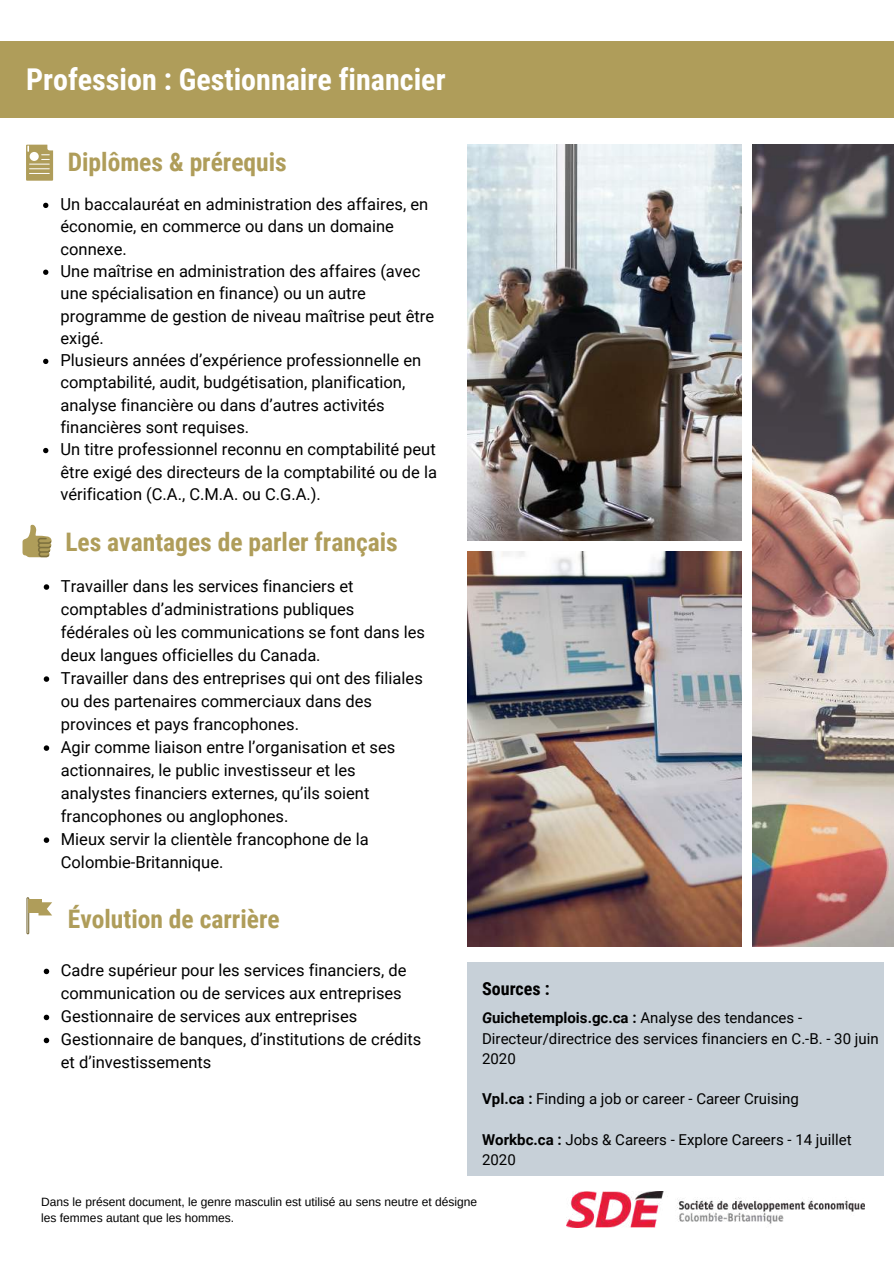
<style>
.page{position:relative;width:894px;height:1264px;background:#fff}
.page>*{position:absolute;margin:0;border:0;box-sizing:border-box;transform-origin:0 0}
.t1{font:700 30px "Roboto Condensed";color:#fff}
.t2{font:700 25.5px "Roboto Condensed";color:#af9d5a}
.t3{font:700 18px "Roboto Condensed";color:#000}
.t4{font:16.5px/23px "Roboto";color:#000}
.t5{font:15px/20.2px "Roboto";color:#000}
.t6{font:12px/15.8px "Arimo";color:#000}
.s1{font-weight:700;font-style:italic}
.s2{font-weight:700}
</style>
<div class="page">
<div style="left:0;top:41px;width:893px;height:77px;background:#af9d5a"></div>
<img style="left:467px;top:145px;width:274px;height:395px">
<img style="left:467px;top:551px;width:274px;height:395px">
<img style="left:752px;top:145px;width:141px;height:801px">
<svg style="left:26px;top:145px;width:27px;height:36px"></svg>
<div style="left:467px;top:961px;width:416px;height:214px;background:#c7d0d8"></div>
<svg style="left:23px;top:525px;width:29px;height:32px"></svg>
<svg style="left:38px;top:902px;width:14px;height:13px"></svg>
<svg style="left:26px;top:897px;width:3px;height:37px"></svg>
<div style="left:28px;top:899px;width:14px;height:13px;background:#af9d5a"></div>
<img style="left:566px;top:1191px;width:298px;height:36px">
<svg style="left:43px;top:203px;width:5px;height:5px"></svg>
<svg style="left:43px;top:269px;width:5px;height:6px"></svg>
<svg style="left:43px;top:359px;width:5px;height:5px"></svg>
<svg style="left:43px;top:448px;width:5px;height:5px"></svg>
<svg style="left:44px;top:584px;width:5px;height:5px"></svg>
<svg style="left:44px;top:676px;width:5px;height:5px"></svg>
<svg style="left:44px;top:745px;width:5px;height:5px"></svg>
<svg style="left:44px;top:837px;width:5px;height:5px"></svg>
<svg style="left:44px;top:968px;width:5px;height:6px"></svg>
<svg style="left:44px;top:1014px;width:5px;height:6px"></svg>
<svg style="left:44px;top:1037px;width:5px;height:6px"></svg>
<h1 class="t1" style="left:26px;top:62px;width:421px">Profession : Gestionnaire financier</h1>
<h2 class="t2" style="left:68px;top:147px;width:220px">Diplômes &amp; prérequis</h2>
<p class="t4" style="left:61px;top:193px;width:378px;line-height:22.4px">Un baccalauréat en administration des affaires, en économie, en commerce ou dans un domaine connexe.<br>Une maîtrise en administration des affaires (avec une spécialisation en finance) ou un autre programme de gestion de niveau maîtrise peut être exigé.<br>Plusieurs années d’expérience professionnelle en comptabilité, audit, budgétisation, planification, analyse financière ou dans d’autres activités financières sont requises.<br>Un titre professionnel reconnu en comptabilité peut être exigé des directeurs de la comptabilité ou de la vérification (C.A., C.M.A. ou C.G.A.).</p>
<h2 class="t2" style="left:65px;top:527px;width:334px">Les avantages de parler français</h2>
<p class="t4" style="left:61px;top:575px;width:365px">Travailler dans les services financiers et comptables d’administrations publiques fédérales où les communications se font dans les deux langues officielles du Canada.<br>Travailler dans des entreprises qui ont des filiales ou des partenaires commerciaux dans des provinces et pays francophones.<br>Agir comme liaison entre l’organisation et ses actionnaires, le public investisseur et les analystes financiers externes, qu’ils soient francophones ou anglophones.<br>Mieux servir la clientèle francophone de la Colombie-Britannique.</p>
<h2 class="t2" style="left:68px;top:904px;width:213px">Évolution de carrière</h2>
<p class="t4" style="left:61px;top:959px;width:362px">Cadre supérieur pour les services financiers, de communication ou de services aux entreprises Gestionnaire de services aux entreprises Gestionnaire de banques, d’institutions de crédits et d’investissements</p>
<p class="t3" style="left:482px;top:978px;width:69px">Sources :</p>
<p class="t5" style="left:482px;top:1007px;width:398px"><span class="s1">G</span><span class="s2">uichetemplois.gc.ca :</span> Analyse des tendances -<br>Directeur/directrice des services financiers en C.-B. - 30 juin<br>2020</p>
<p class="t5" style="left:482px;top:1089px;width:318px"><span class="s2">Vpl.ca :</span> Finding a job or career - Career Cruising</p>
<p class="t5" style="left:482px;top:1129px;width:371px"><span class="s2">Workbc.ca :</span> Jobs &amp; Careers - Explore Careers - 14 juillet<br>2020</p>
<p class="t6" style="left:41px;top:1194px;width:437px">Dans le présent document, le genre masculin est utilisé au sens neutre et désigne les femmes autant que les hommes.</p>
</div>
